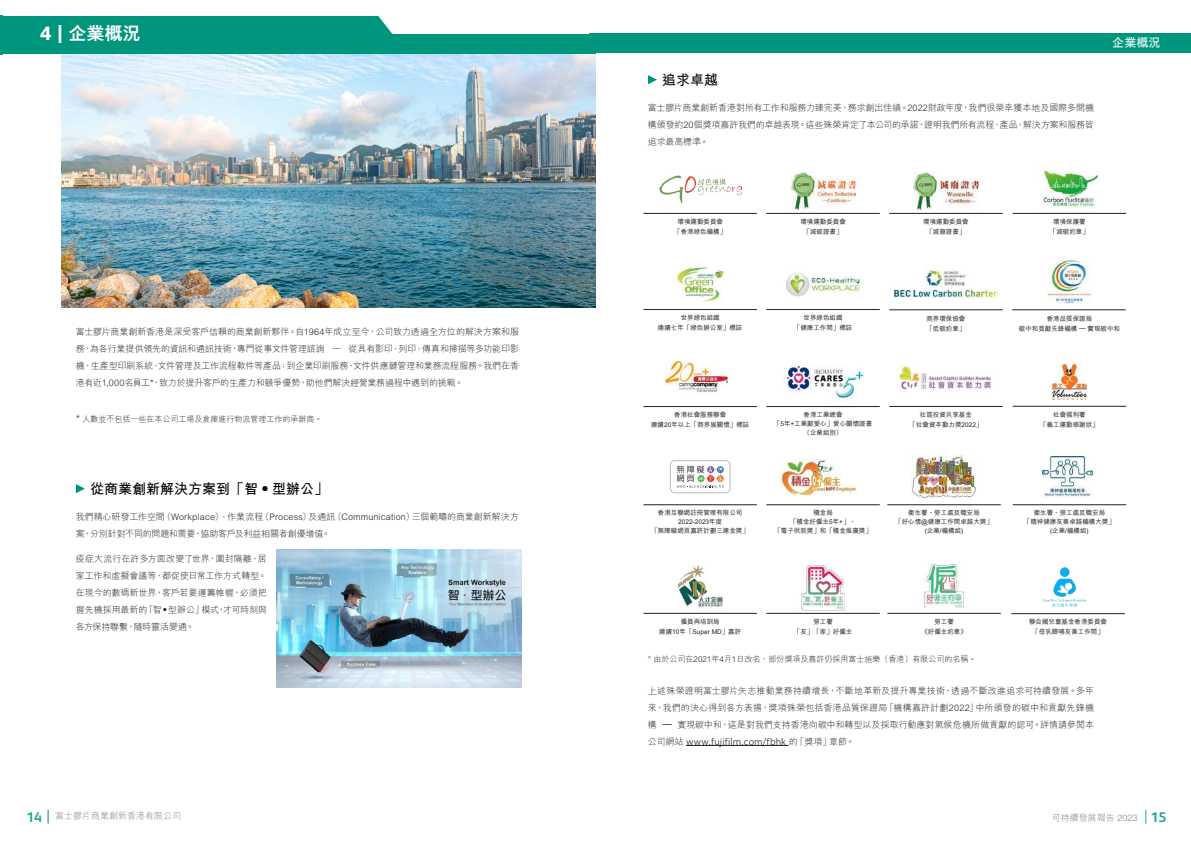
<style>
.page{position:relative;width:1191px;height:842px;background:#fff}
.page>*{position:absolute;margin:0;border:0;box-sizing:border-box;transform-origin:0 0}
.t1{font:800 18px "M Hei HK";color:#fff}
.t2{font:700 14px "M Hei HK";color:#000}
.t3{font:700 14px "M Hei HK";color:#0c0806}
.t4{font:800 12px "M Hei HK";color:#fff}
.t5{font:300 9px/17px "M Hei HK";letter-spacing:-.01em;color:#231f20;text-align:justify}
.t6{font:300 9px "Clarimo UDPE";letter-spacing:.015em;color:#231f20}
.t7{font:300 9px "M Hei HK";color:#808285}
.t8{font:300 8px "M Hei HK";color:#231f20}
.t9{font:500 6.5px/10px "M Hei HK";color:#232020;text-align:center}
.s1{font-family:"Clarimo UDPE";font-weight:700}
.s2{font-family:"Clarimo UDPE"}
.s3{font-family:"Clarimo UDPE";font-size:7px}
.s4{font-family:"M Hei HK"}
.s5{font-family:"Xerox Sans";font-weight:700;font-size:14px;color:#1ea491}
.s6{font-family:"Helvetica Neue"}
</style>
<div class="page">
<img style="left:61px;top:54px;width:534px;height:253px">
<div style="left:3px;top:16px;width:390px;height:18px;background:#00967d"></div>
<div style="left:0;top:34px;width:595px;height:20px;background:#00967d"></div>
<svg style="left:48px;top:810px;width:1px;height:13px"></svg>
<svg style="left:1145px;top:810px;width:1px;height:13px"></svg>
<hr style="left:0;top:15px;width:3px;height:40px;background:#00967e">
<div style="left:593px;top:33px;width:598px;height:20px;background:#00967d"></div>
<div style="left:589px;top:33px;width:13px;height:20px;background:#00967d"></div>
<svg style="left:76px;top:484px;width:9px;height:9px"></svg>
<img style="left:276px;top:550px;width:245px;height:137px">
<hr style="left:686px;top:745px;width:102px;height:1px;background:#231f20">
<svg style="left:648px;top:75px;width:9px;height:9px"></svg>
<img style="left:659px;top:176px;width:82px;height:26px">
<hr style="left:643px;top:213px;width:114px;height:1px;background:#232020">
<img style="left:791px;top:172px;width:64px;height:38px">
<hr style="left:766px;top:213px;width:113px;height:1px;background:#232020">
<img style="left:913px;top:172px;width:65px;height:38px">
<hr style="left:889px;top:213px;width:113px;height:1px;background:#232020">
<img style="left:1038px;top:164px;width:62px;height:49px">
<hr style="left:1012px;top:213px;width:114px;height:1px;background:#232020">
<img style="left:777px;top:459px;width:80px;height:36px">
<hr style="left:766px;top:505px;width:113px;height:1px;background:#232020">
<img style="left:911px;top:455px;width:65px;height:43px">
<hr style="left:887px;top:505px;width:113px;height:1px;background:#232020">
<img style="left:1042px;top:457px;width:51px;height:40px">
<hr style="left:1012px;top:505px;width:114px;height:1px;background:#232020">
<svg style="left:670px;top:460px;width:60px;height:33px"></svg>
<hr style="left:643px;top:505px;width:114px;height:1px;background:#232020">
<img style="left:786px;top:272px;width:77px;height:25px">
<hr style="left:766px;top:309px;width:113px;height:1px;background:#232020">
<img style="left:674px;top:265px;width:51px;height:38px">
<hr style="left:643px;top:309px;width:114px;height:1px;background:#232020">
<img style="left:1047px;top:259px;width:44px;height:45px">
<hr style="left:1012px;top:310px;width:113px;height:1px;background:#232020">
<img style="left:894px;top:270px;width:103px;height:28px">
<hr style="left:889px;top:310px;width:113px;height:1px;background:#232020">
<img style="left:1051px;top:364px;width:36px;height:35px">
<hr style="left:1012px;top:406px;width:114px;height:1px;background:#232020">
<img style="left:899px;top:365px;width:93px;height:25px">
<hr style="left:889px;top:406px;width:113px;height:1px;background:#232020">
<img style="left:782px;top:362px;width:81px;height:37px">
<hr style="left:766px;top:406px;width:113px;height:1px;background:#232020">
<img style="left:665px;top:362px;width:62px;height:30px">
<hr style="left:643px;top:406px;width:114px;height:1px;background:#232020">
<img style="left:677px;top:565px;width:46px;height:42px">
<hr style="left:643px;top:613px;width:114px;height:1px;background:#232020">
<img style="left:1043px;top:567px;width:42px;height:40px">
<hr style="left:1011px;top:613px;width:113px;height:1px;background:#232020">
<hr style="left:766px;top:613px;width:113px;height:1px;background:#232020">
<img style="left:801px;top:565px;width:44px;height:45px">
<hr style="left:887px;top:613px;width:113px;height:1px;background:#232020">
<img style="left:923px;top:565px;width:41px;height:42px">
<h1 class="t1" style="left:40px;top:21px;width:102px"><span class="s1">4 |</span> 企業概況</h1>
<p class="t5" style="left:76px;top:323px;width:444px">富士膠片商業創新香港是深受客戶信賴的商業創新夥伴。自1964年成立至今，公司致力透過全方位的解決方案和服務，為各行業提供領先的資訊和通訊技術，專門從事文件管理諮詢 — 從具有影印、列印、傳真和掃描等多功能印影機、生產型印刷系統、文件管理及工作流程軟件等產品；到企業印刷服務、文件供應鏈管理和業務流程服務。我們在香港有近1,000名員工*，致力於提升客戶的生產力和競爭優勢，助他們解決經營業務過程中遇到的挑戰。</p>
<p class="t8" style="left:76px;top:414px;width:248px"><span class="s2">*</span> 人數並不包括一些在本公司工場及倉庫進行物流管理工作的承辦商。</p>
<h2 class="t2" style="left:90px;top:479px;width:239px">從商業創新解決方案到「智‧ 型辦公」</h2>
<p class="t5" style="left:76px;top:508px;width:444px">我們精心研發工作空間（Workplace）、作業流程（Process）及通訊（Communication）三個範疇的商業創新解決方案，分別針對不同的問題和需要，協助客戶及利益相關者創優增值。</p>
<p class="t5" style="left:76px;top:550px;width:193px">疫症大流行在許多方面改變了世界，圍封隔離、居家工作和虛擬會議等，都促使日常工作方式轉型。在現今的數碼新世界，客戶若要運籌帷幄，必須把握先機採用最新的「智‧型辦公」模式，才可時刻與各方保持聯繫，隨時靈活變通。</p>
<h2 class="t3" style="left:662px;top:70px;width:57px">追求卓越</h2>
<p class="t5" style="left:648px;top:99px;width:448px">富士膠片商業創新香港對所有工作和服務力臻完美，務求創出佳績。2022財政年度，我們很榮幸獲本地及國際多間機構頒發約20個獎項嘉許我們的卓越表現。這些殊榮肯定了本公司的承諾，證明我們所有流程、產品、解決方案和服務皆追求最高標準。</p>
<h3 class="t4" style="left:1112px;top:34px;width:49px">企業概況</h3>
<p class="t9" style="left:674px;top:216px;width:53px">環境運動委員會「香港綠色機構」</p>
<p class="t9" style="left:800px;top:216px;width:47px">環境運動委員會「減碳證書」</p>
<p class="t9" style="left:923px;top:216px;width:47px">環境運動委員會「減廢證書」</p>
<p class="t9" style="left:1050px;top:216px;width:40px">環境保護署「減碳約章」</p>
<p class="t9" style="left:658px;top:312px;width:86px">世界綠色組織<br>連續七年「綠色辦公室」標誌</p>
<p class="t9" style="left:1018px;top:313px;width:103px">香港品質保證局<br>碳中和貢獻先鋒機構 – 實現碳中和</p>
<p class="t9" style="left:794px;top:312px;width:60px">世界綠色組織<br>「健康工作間」標誌</p>
<p class="t9" style="left:926px;top:313px;width:40px;text-align:left">商界環保協會「低碳約章」</p>
<p class="t9" style="left:651px;top:409px;width:100px">香港社會服務聯會<br>連續20年以上「商界展關懷」標誌</p>
<p class="t9" style="left:774px;top:410px;width:100px;line-height:9px">香港工業總會<br>「5年+工業獻愛心」愛心關懷證書（企業組別）</p>
<p class="t9" style="left:909px;top:409px;width:74px">社區投資共享基金<br>「社會資本動力獎2022」</p>
<p class="t9" style="left:1040px;top:409px;width:60px">社會福利署<br>「義工運動感謝狀」</p>
<p class="t9" style="left:651px;top:508px;width:99px;line-height:9px">香港互聯網註冊管理有限公司<br>2022-2023年度<br>「無障礙網頁嘉許計劃三連金獎」</p>
<p class="t9" style="left:774px;top:508px;width:99px;line-height:9px">積金局<br>「積金好僱主5年+」、<br>「電子供款獎」和「積金推廣獎」</p>
<p class="t9" style="left:895px;top:508px;width:99px;line-height:9px">衞生署、勞工處及職安局<br>「好心情@健康工作間卓越大獎」(企業/機構組)</p>
<p class="t9" style="left:1024px;top:508px;width:92px;line-height:9px">衞生署、勞工處及職安局<br>「精神健康友善卓越機構大獎」(企業/機構組)</p>
<p class="t9" style="left:659px;top:616px;width:83px">僱員再培訓局<br>連續10年「Super MD」嘉許</p>
<p class="t9" style="left:1029px;top:616px;width:79px">聯合國兒童基金香港委員會「母乳餵哺友善工作間」</p>
<p class="t9" style="left:794px;top:616px;width:60px">勞工署<br>「友」「家」好僱主</p>
<p class="t9" style="left:921px;top:616px;width:47px">勞工署<br>《好僱主約章》</p>
<p class="t8" style="left:648px;top:654px;width:330px"><span class="s3">^</span> 由於公司在2021年4月1日改名，部份獎項及嘉許仍採用富士施樂（香港）有限公司的名稱。</p>
<p class="t5" style="left:648px;top:681px;width:448px">上述殊榮證明富士膠片矢志推動業務持續增長，不斷地革新及提升專業技術，透過不斷改進追求可持續發展。多年來，我們的決心得到各方表揚，獎項殊榮包括香港品質保證局「機構嘉許計劃2022」中所頒發的碳中和貢獻先鋒機構 – 實現碳中和，這是對我們支持香港向碳中和轉型以及採取行動應對氣候危機所做貢獻的認可。詳情請參閱本</p>
<p class="t6" style="left:648px;top:734px;width:208px"><span class="s4">公司網站</span> www.fujifilm.com/fbhk <span class="s4">的「獎項」章節。</span></p>
<p class="t7" style="left:26px;top:809px;width:156px"><span class="s5">14</span> 富士膠片商業創新香港有限公司</p>
<p class="t7" style="left:1052px;top:812px;width:116px">可持續發展報告 <span class="s6">2023</span> <span class="s5">15</span></p>
</div>
